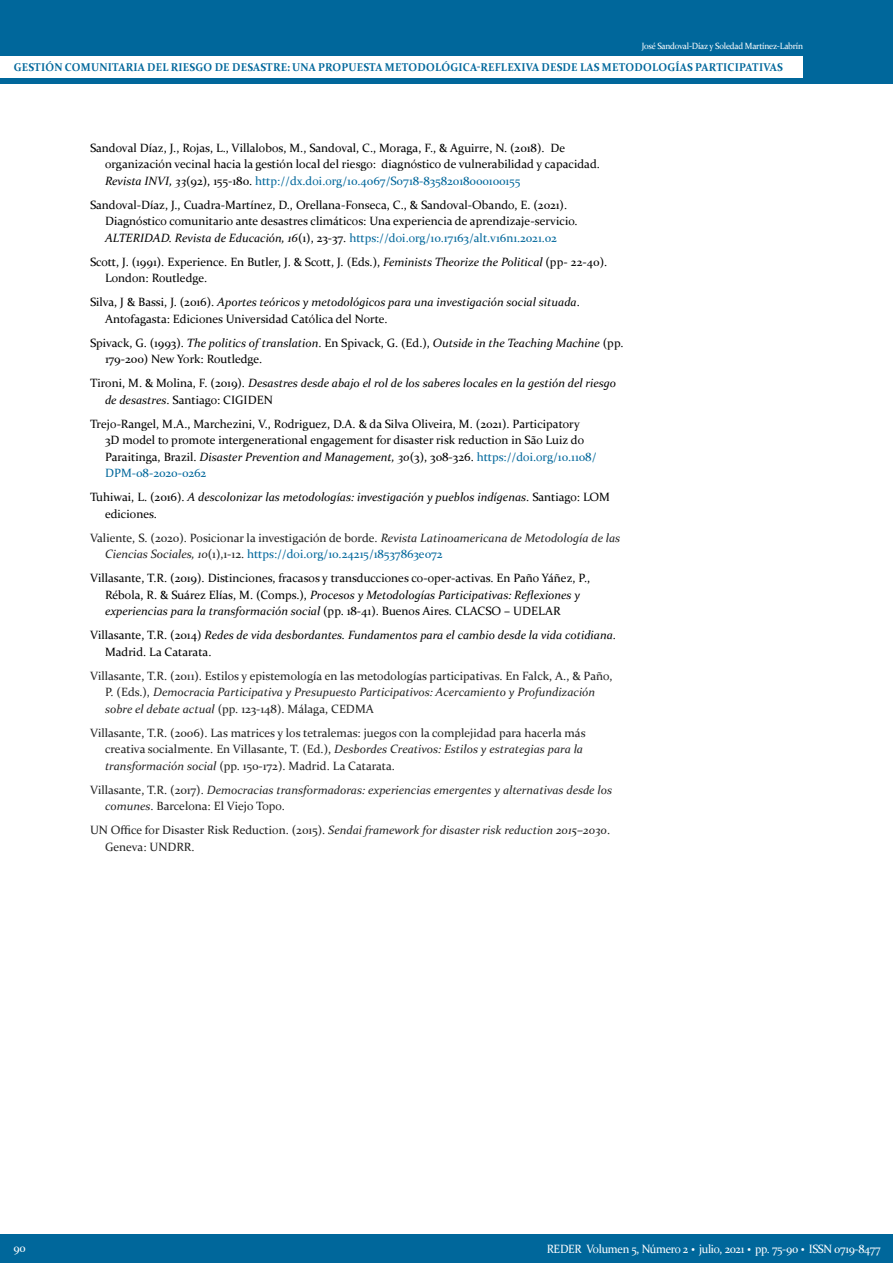
<style>
.page{position:relative;width:893px;height:1263px;background:#fff}
.page>*{position:absolute;margin:0;border:0;box-sizing:border-box;transform-origin:0 0}
.Referencias{font:12px/16.5px "Constantia";color:#000}
.Referencias-2{font:12px/16.5px "Constantia";color:#222}
.Referencias-3{font:italic 12px/16.5px "Constantia";color:#000}
.Referencias-4{font:italic 12px/16.5px "Constantia";color:#222}
.t1{font:12px "Constantia";letter-spacing:-.025em;color:#fff;scale:.95 1}
.t2{font:700 11.25px "Constantia";letter-spacing:.02em;color:#00679b;scale:.95 1}
.t3{font:9px "Constantia";letter-spacing:-.025em;color:#fff;scale:.95 1}
.s1{font-style:italic}
.s2{color:#00679b}
.s3{font-style:normal}
.s4{font-weight:700;font-size:18px}
</style>
<div class="page">
<div style="left:0;top:0;width:893px;height:84px;background:#00679b"></div>
<div style="left:0;top:56px;width:803px;height:22px;background:#fff"></div>
<div style="left:0;top:1234px;width:893px;height:29px;background:#00679b"></div>
<p class="t3" style="left:642px;top:40px;width:171px">José Sandoval-Díaz y Soledad Martínez-Labrín</p>
<p class="t2" style="left:14px;top:60px;width:811px">GESTIÓN COMUNITARIA DEL RIESGO DE DESASTRE: UNA PROPUESTA METODOLÓGICA-REFLEXIVA DESDE LAS METODOLOGÍAS PARTICIPATIVAS</p>
<p class="Referencias" style="left:105px;top:139px;width:496px;text-indent:-15px">Sandoval Díaz, J., Rojas, L., Villalobos, M., Sandoval, C., Moraga, F., &amp; Aguirre, N. (2018). De organización vecinal hacia la gestión local del riesgo: diagnóstico de vulnerabilidad y capacidad.<br><span class="s1">Revista INVI, 33</span>(92), 155-180. <span class="s2">http://dx.doi.org/10.4067/S0718-83582018000100155</span></p>
<p class="Referencias" style="left:105px;top:196px;width:474px;text-indent:-15px">Sandoval-Díaz, J., Cuadra-Martínez, D., Orellana-Fonseca, C., &amp; Sandoval-Obando, E. (2021).<br>Diagnóstico comunitario ante desastres climáticos: Una experiencia de aprendizaje-servicio.<br><span class="s1">ALTERIDAD. Revista de Educación, 16</span>(1), 23-37. <span class="s2">https://doi.org/10.17163/alt.v16n1.2021.02</span></p>
<p class="Referencias" style="left:105px;top:253px;width:504px;text-indent:-15px">Scott, J. (1991). Experience. En Butler, J. &amp; Scott, J. (Eds.), <span class="s1">Feminists Theorize the Political</span> (pp- 22-40).<br>London: Routledge.</p>
<p class="Referencias" style="left:105px;top:293px;width:476px;text-indent:-15px">Silva, J &amp; Bassi, J. (2016). <span class="s1">Aportes teóricos y metodológicos para una investigación social situada</span>.<br>Antofagasta: Ediciones Universidad Católica del Norte.</p>
<p class="Referencias" style="left:105px;top:334px;width:520px;text-indent:-15px">Spivack, G. (1993). <span class="s1">The politics of translation</span>. En Spivack, G. (Ed.), <span class="s1">Outside in the Teaching Machine</span> (pp.<br>179-200) New York: Routledge.</p>
<p class="Referencias-3" style="left:105px;top:374px;width:513px;text-indent:-15px"><span class="s3">Tironi, M. &amp; Molina, F. (2019).</span> Desastres desde abajo el rol de los saberes locales en la gestión del riesgo de desastres<span class="s3">. Santiago: CIGIDEN</span></p>
<p class="Referencias" style="left:105px;top:415px;width:493px;text-indent:-15px">Trejo-Rangel, M.A., Marchezini, V., Rodriguez, D.A. &amp; da Silva Oliveira, M. (2021). Participatory 3D model to promote intergenerational engagement for disaster risk reduction in São Luiz do Paraitinga, Brazil. <span class="s1">Disaster Prevention and Management, 30</span>(3), 308-326. <span class="s2">https://doi.org/10.1108/ DPM-08-2020-0262</span></p>
<p class="Referencias-3" style="left:105px;top:488px;width:506px;text-indent:-15px"><span class="s3">Tuhiwai, L. (2016).</span> A descolonizar las metodologías: investigación y pueblos indígenas<span class="s3">. Santiago: LOM ediciones.</span></p>
<p class="Referencias-2" style="left:105px;top:529px;width:517px;text-indent:-15px">Valiente, S. (2020). Posicionar la investigación de borde. <span class="s1">Revista Latinoamericana de Metodología de las<br>Ciencias Sociales, 10</span>(1),1-12. <span class="s2">https://doi.org/10.24215/18537863e072</span></p>
<p class="Referencias" style="left:105px;top:569px;width:487px;text-indent:-15px">Villasante, T.R. (2019). Distinciones, fracasos y transducciones co-oper-activas. En Paño Yáñez, P.,<br>Rébola, R. &amp; Suárez Elías, M. (Comps.), <span class="s1">Procesos y Metodologías Participativas: Reflexiones y experiencias para la transformación social</span> (pp. 18-41). Buenos Aires. CLACSO – UDELAR</p>
<p class="Referencias-3" style="left:105px;top:626px;width:512px;text-indent:-15px"><span class="s3">Villasante, T.R. (2014)</span> Redes de vida desbordantes. Fundamentos para el cambio desde la vida cotidiana<span class="s3">.<br>Madrid. La Catarata.</span></p>
<p class="Referencias-2" style="left:105px;top:667px;width:509px;text-indent:-15px">Villasante, T.R. (2011). Estilos y epistemología en las metodologías participativas. En Falck, A., &amp; Paño,<br>P. (Eds.), <span class="s1">Democracia Participativa y Presupuesto Participativos: Acercamiento y Profundización sobre el debate actual</span> (pp. 123-148). Málaga, CEDMA</p>
<p class="Referencias-2" style="left:105px;top:724px;width:482px;text-indent:-15px">Villasante, T.R. (2006). Las matrices y los tetralemas: juegos con la complejidad para hacerla más creativa socialmente. En Villasante, T. (Ed.), <span class="s1">Desbordes Creativos: Estilos y estrategias para la transformación social</span> (pp. 150-172). Madrid. La Catarata.</p>
<p class="Referencias-4" style="left:105px;top:781px;width:509px;text-indent:-15px"><span class="s3">Villasante, T.R. (2017).</span> Democracias transformadoras: experiencias emergentes y alternativas desde los comunes<span class="s3">. Barcelona: El Viejo Topo.</span></p>
<p class="Referencias-2" style="left:105px;top:821px;width:507px;text-indent:-15px">UN Office for Disaster Risk Reduction. (2015). <span class="s1">Sendai framework for disaster risk reduction 2015–2030</span>.<br>Geneva: UNDRR.</p>
<p class="t1" style="left:14px;top:1239px;width:14px">90</p>
<p class="t1" style="left:547px;top:1240px;width:353px">REDER Volumen 5, Número 2 <span class="s4">·</span> julio, 2021 <span class="s4">·</span> pp. 75-90 <span class="s4">·</span> ISSN 0719-8477</p>
</div>
